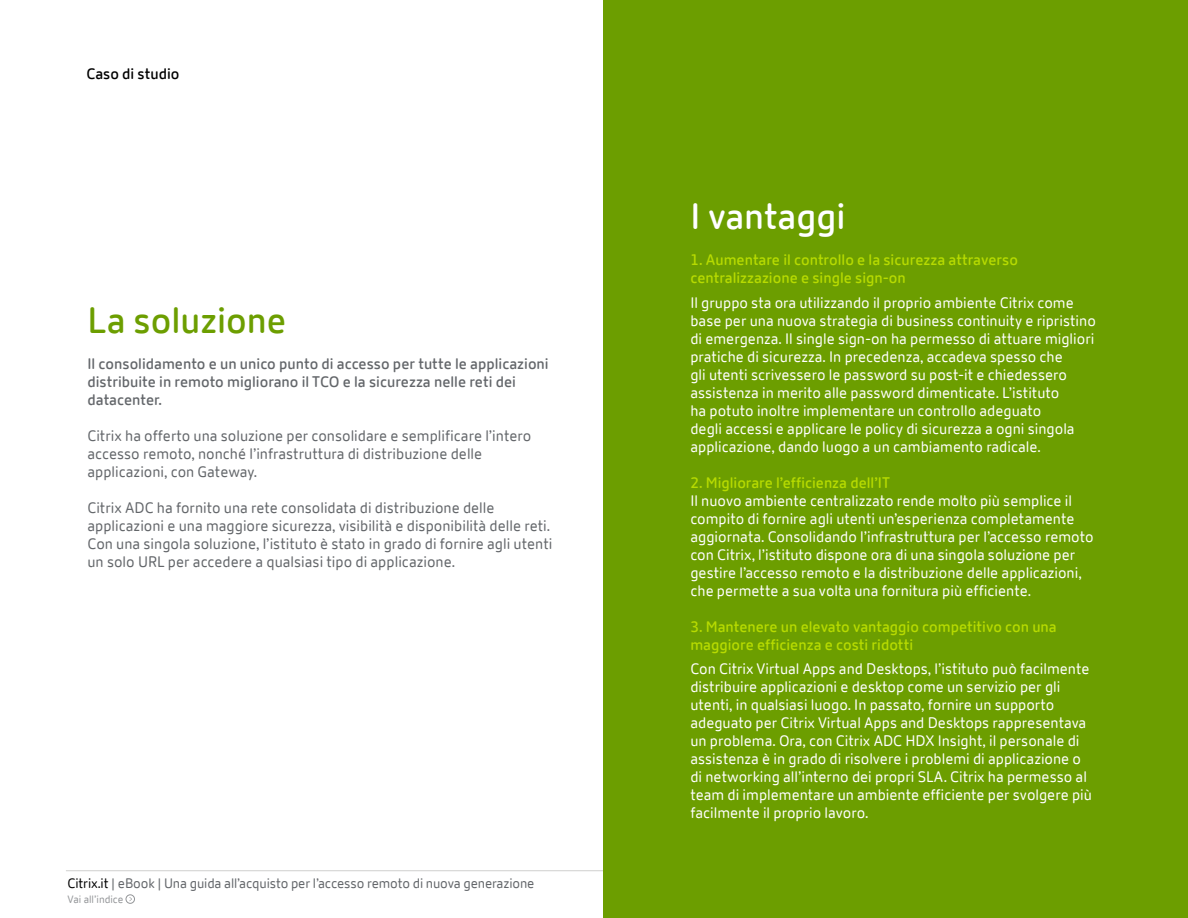
<style>
.page{position:relative;width:1188px;height:918px;background:#fff}
.page>*{position:absolute;margin:0;border:0;box-sizing:border-box;transform-origin:0 0}
.t1{font:600 36px "Citrix New Sans";color:#6c9e00}
.t2{font:600 36px "Citrix New Sans";color:#fff}
.t3{font:15px/18px "Citrix New Sans";color:#fff}
.t4{font:15px/18px "Citrix New Sans";color:#63666a}
.t5{font:600 15px/18px "Citrix New Sans";color:#b7db00}
.t6{font:600 15px/18px "Citrix New Sans";color:#63666a}
.t7{font:600 15px "Citrix New Sans";color:#000}
.t8{font:13.5px "Citrix New Sans";letter-spacing:-.01em;color:#63666a}
.t9{font:10.5px "Citrix New Sans";color:#939598}
.s1{color:#000}
</style>
<div class="page">
<hr style="left:66px;top:870px;width:1056px;height:1px;background:#d0d0ce">
<div style="left:126px;top:895px;width:9px;height:9px;border:1px solid #939598;border-radius:50%"></div>
<div style="left:604px;top:0;width:584px;height:918px;background:#6c9e00"></div>
<p class="t7" style="left:86px;top:65px;width:95px">Caso di studio</p>
<h1 class="t1" style="left:87px;top:300px;width:200px">La soluzione</h1>
<p class="t6" style="left:87px;top:355px;width:463px">Il consolidamento e un unico punto di accesso per tutte le applicazioni distribuite in remoto migliorano il TCO e la sicurezza nelle reti dei datacenter.</p>
<p class="t4" style="left:87px;top:427px;width:445px">Citrix ha offerto una soluzione per consolidare e semplificare l’intero accesso remoto, nonché l’infrastruttura di distribuzione delle applicazioni, con Gateway.</p>
<p class="t4" style="left:87px;top:499px;width:466px">Citrix ADC ha fornito una rete consolidata di distribuzione delle applicazioni e una maggiore sicurezza, visibilità e disponibilità delle reti.<br>Con una singola soluzione, l’istituto è stato in grado di fornire agli utenti un solo URL per accedere a qualsiasi tipo di applicazione.</p>
<p class="t8" style="left:68px;top:875px;width:468px"><span class="s1">Citrix.it</span> | eBook | Una guida all’acquisto per l’accesso remoto di nuova generazione</p>
<p class="t9" style="left:68px;top:893px;width:57px">Vai all’indice</p>
<h1 class="t2" style="left:690px;top:195px;width:157px">I vantaggi</h1>
<p class="t5" style="left:690px;top:251px;width:329px">1. Aumentare il controllo e la sicurezza attraverso centralizzazione e single sign-on</p>
<p class="t3" style="left:690px;top:294px;width:407px">Il gruppo sta ora utilizzando il proprio ambiente Citrix come base per una nuova strategia di business continuity e ripristino di emergenza. Il single sign-on ha permesso di attuare migliori pratiche di sicurezza. In precedenza, accadeva spesso che<br>gli utenti scrivessero le password su post-it e chiedessero assistenza in merito alle password dimenticate. L’istituto<br>ha potuto inoltre implementare un controllo adeguato<br>degli accessi e applicare le policy di sicurezza a ogni singola applicazione, dando luogo a un cambiamento radicale.</p>
<p class="t5" style="left:690px;top:474px;width:201px">2. Migliorare l’efficienza dell’IT</p>
<p class="t3" style="left:690px;top:492px;width:405px">Il nuovo ambiente centralizzato rende molto più semplice il compito di fornire agli utenti un’esperienza completamente aggiornata. Consolidando l’infrastruttura per l’accesso remoto con Citrix, l’istituto dispone ora di una singola soluzione per gestire l’accesso remoto e la distribuzione delle applicazioni, che permette a sua volta una fornitura più efficiente.</p>
<p class="t5" style="left:690px;top:618px;width:368px">3. Mantenere un elevato vantaggio competitivo con una maggiore efficienza e costi ridotti</p>
<p class="t3" style="left:690px;top:660px;width:403px">Con Citrix Virtual Apps and Desktops, l’istituto può facilmente distribuire applicazioni e desktop come un servizio per gli utenti, in qualsiasi luogo. In passato, fornire un supporto adeguato per Citrix Virtual Apps and Desktops rappresentava un problema. Ora, con Citrix ADC HDX Insight, il personale di assistenza è in grado di risolvere i problemi di applicazione o di networking all’interno dei propri SLA. Citrix ha permesso al team di implementare un ambiente efficiente per svolgere più facilmente il proprio lavoro.</p>
</div>
